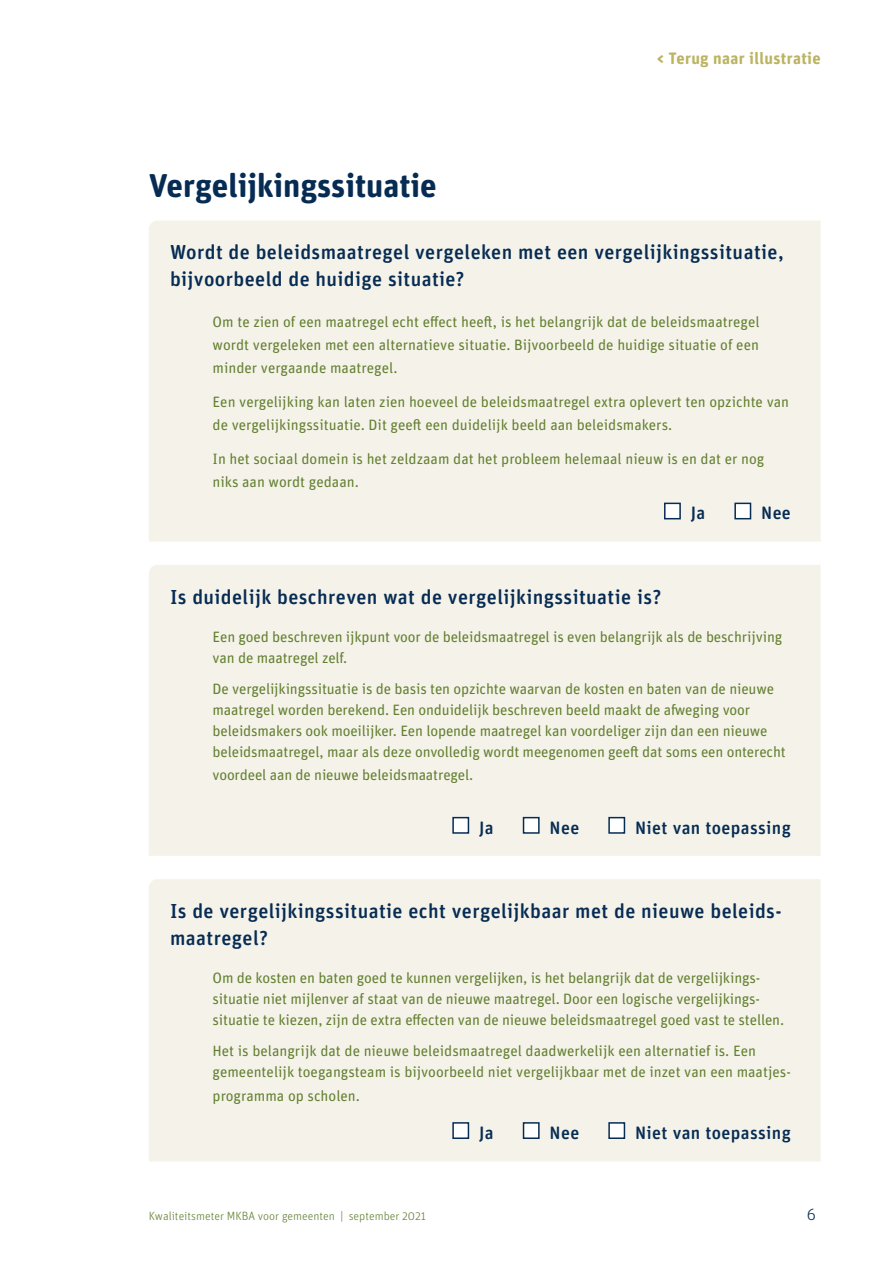
<style>
.page{position:relative;width:893px;height:1263px;background:#fff}
.page>*{position:absolute;margin:0;border:0;box-sizing:border-box;transform-origin:0 0}
.Heading_1_zonder_num{font:700 33px "Unit Rounded Pro";color:#072c54}
.Tussenkop_online{font:500 20.25px/27px "Unit Rounded Pro";letter-spacing:.02em;color:#072c54}
.Tussenkop_online-2{font:500 18px "Unit Rounded Pro";letter-spacing:.02em;color:#072c54}
.Tussenkop_online-3{font:700 16.5px "Unit Rounded Pro";letter-spacing:.02em;color:#bcb462}
.t1{font:300 16.5px "Unit Rounded Pro";color:#072c54}
.Tekstframe{font:15px/21px "Unit Rounded Pro";letter-spacing:-.01em;color:#648033}
.t2{font:300 12px "Unit Rounded Pro";color:#648033}
</style>
<div class="page">
<div style="left:149px;top:221px;width:672px;height:321px;background:#f5f3e9"></div>
<div style="left:664px;top:503px;width:17px;height:16px;background:#fff;border:2px solid #072c54"></div>
<div style="left:734px;top:503px;width:17px;height:16px;background:#fff;border:2px solid #072c54"></div>
<div style="left:149px;top:565px;width:672px;height:291px;background:#f5f3e9"></div>
<div style="left:452px;top:817px;width:17px;height:17px;background:#fff;border:2px solid #072c54"></div>
<div style="left:523px;top:817px;width:17px;height:17px;background:#fff;border:2px solid #072c54"></div>
<div style="left:608px;top:817px;width:17px;height:17px;background:#fff;border:2px solid #072c54"></div>
<div style="left:149px;top:879px;width:672px;height:282px;background:#f5f3e9"></div>
<div style="left:452px;top:1122px;width:17px;height:17px;background:#fff;border:2px solid #072c54"></div>
<div style="left:523px;top:1122px;width:17px;height:17px;background:#fff;border:2px solid #072c54"></div>
<div style="left:608px;top:1122px;width:17px;height:17px;background:#fff;border:2px solid #072c54"></div>
<h1 class="Heading_1_zonder_num" style="left:149px;top:162px;width:289px">Vergelijkingssituatie</h1>
<p class="Tussenkop_online-3" style="left:657px;top:47px;width:165px">&lt; Terug naar illustratie</p>
<p class="Tussenkop_online" style="left:170px;top:238px;width:615px">Wordt de beleidsmaatregel vergeleken met een vergelijkingssituatie, bijvoorbeeld de huidige situatie?</p>
<p class="Tekstframe" style="left:213px;top:309px;width:548px;line-height:23.2px;text-align:justify">Om te zien of een maatregel echt effect heeft, is het belangrijk dat de beleidsmaatregel wordt vergeleken met een alternatieve situatie. Bijvoorbeeld de huidige situatie of een minder vergaande maatregel.</p>
<p class="Tekstframe" style="left:213px;top:389px;width:578px;line-height:23.2px">Een vergelijking kan laten zien hoeveel de beleidsmaatregel extra oplevert ten opzichte van de vergelijkingssituatie. Dit geeft een duidelijk beeld aan beleidsmakers.</p>
<p class="Tekstframe" style="left:213px;top:446px;width:553px;line-height:23.2px">In het sociaal domein is het zeldzaam dat het probleem helemaal nieuw is en dat er nog niks aan wordt gedaan.</p>
<p class="Tussenkop_online-2" style="left:691px;top:500px;width:16px">Ja</p>
<p class="Tussenkop_online-2" style="left:761px;top:500px;width:31px">Nee</p>
<p class="Tussenkop_online" style="left:170px;top:582px;width:493px">Is duidelijk beschreven wat de vergelijkingssituatie is?</p>
<p class="Tekstframe" style="left:213px;top:625px;width:571px">Een goed beschreven ijkpunt voor de beleidsmaatregel is even belangrijk als de beschrijving van de maatregel zelf.</p>
<p class="Tekstframe" style="left:213px;top:678px;width:575px">De vergelijkingssituatie is de basis ten opzichte waarvan de kosten en baten van de nieuwe maatregel worden berekend. Een onduidelijk beschreven beeld maakt de afweging voor beleidsmakers ook moeilijker. Een lopende maatregel kan voordeliger zijn dan een nieuwe beleidsmaatregel, maar als deze onvolledig wordt meegenomen geeft dat soms een onterecht</p>
<p class="Tekstframe" style="left:213px;top:764px;width:262px">voordeel aan de nieuwe beleidsmaatregel.</p>
<p class="Tussenkop_online-2" style="left:479px;top:815px;width:16px">Ja</p>
<p class="Tussenkop_online-2" style="left:550px;top:815px;width:31px">Nee</p>
<p class="Tussenkop_online-2" style="left:635px;top:815px;width:157px">Niet van toepassing</p>
<p class="Tussenkop_online" style="left:170px;top:896px;width:613px">Is de vergelijkingssituatie echt vergelijkbaar met de nieuwe beleids&shy;maatregel?</p>
<p class="Tekstframe" style="left:213px;top:966px;width:573px">Om de kosten en baten goed te kunnen vergelijken, is het belangrijk dat de vergelijkings&shy;situatie niet mijlenver af staat van de nieuwe maatregel. Door een logische vergelijkings&shy;situatie te kiezen, zijn de extra effecten van de nieuwe beleidsmaatregel goed vast te stellen.</p>
<p class="Tekstframe" style="left:213px;top:1040px;width:578px">Het is belangrijk dat de nieuwe beleidsmaatregel daadwerkelijk een alternatief is. Een gemeentelijk toegangsteam is bijvoorbeeld niet vergelijkbaar met de inzet van een maatjes-</p>
<p class="Tekstframe" style="left:213px;top:1084px;width:149px">programma op scholen.</p>
<p class="Tussenkop_online-2" style="left:479px;top:1120px;width:16px">Ja</p>
<p class="Tussenkop_online-2" style="left:550px;top:1120px;width:31px">Nee</p>
<p class="Tussenkop_online-2" style="left:635px;top:1120px;width:157px">Niet van toepassing</p>
<p class="t2" style="left:149px;top:1209px;width:279px">Kwaliteitsmeter MKBA voor gemeenten | september 2021</p>
<p class="t1" style="left:807px;top:1204px;width:11px">6</p>
</div>
